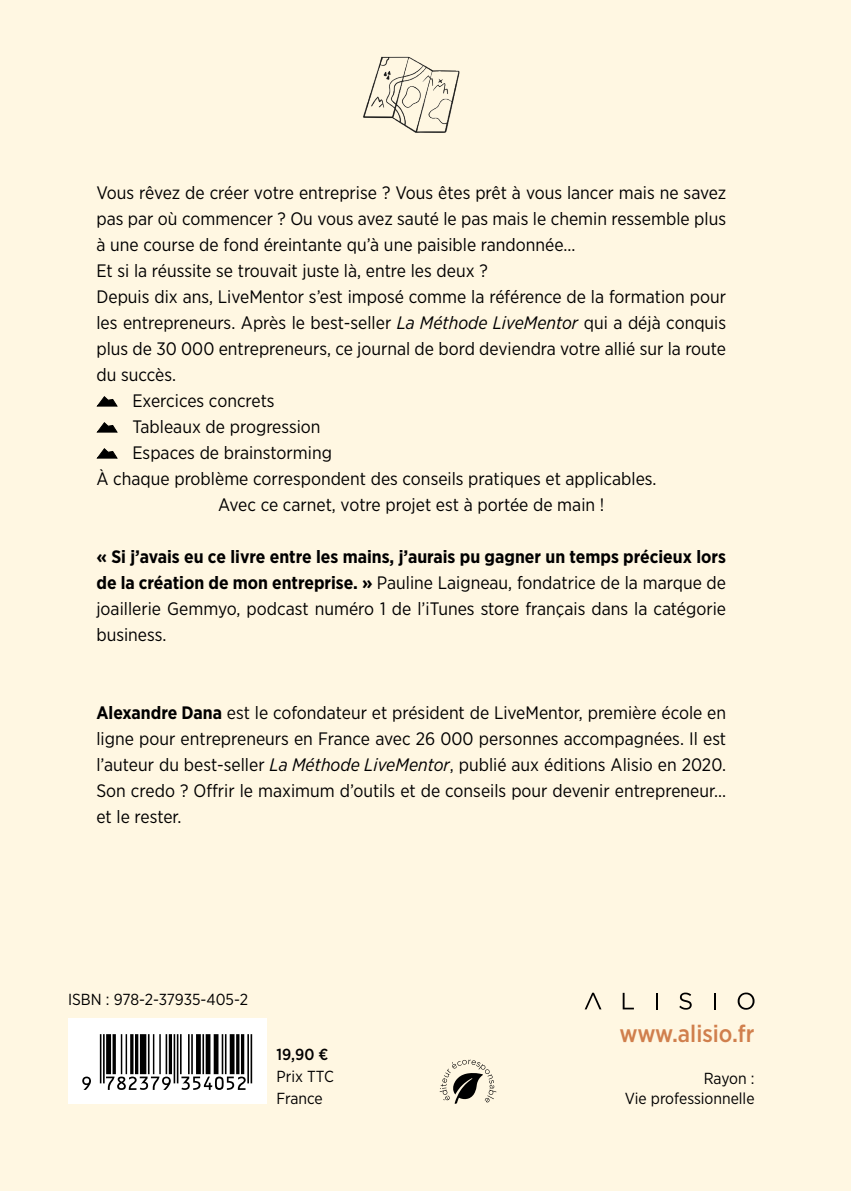
<style>
.page{position:relative;width:851px;height:1191px;background:#fff}
.page>*{position:absolute;margin:0;border:0;box-sizing:border-box;transform-origin:0 0}
.t1{font:60px "Ean T36 L";color:#000}
.t2{font:500 24px "Gotham Narrow";color:#d07f4d}
.t3{font:18px/26px "Gotham Narrow";color:#000;text-align:justify}
.t4{font:16px/20px "Gotham Narrow";color:#000;text-align:right}
.t5{font:500 16px "Gotham Narrow";color:#000}
.s1{font-style:italic}
.s2{font-weight:700}
</style>
<div class="page">
<div style="left:0;top:0;width:850px;height:1191px;background:#fff7e2"></div>
<svg style="left:439px;top:1059px;width:57px;height:45px"></svg>
<div style="left:68px;top:1018px;width:198px;height:85px;background:#fff"></div>
<svg style="left:96px;top:396px;width:22px;height:11px"></svg>
<svg style="left:96px;top:422px;width:22px;height:11px"></svg>
<svg style="left:96px;top:448px;width:22px;height:11px"></svg>
<img style="left:363px;top:56px;width:97px;height:77px">
<svg style="left:585px;top:992px;width:16px;height:17px"></svg>
<svg style="left:622px;top:992px;width:11px;height:17px"></svg>
<svg style="left:656px;top:993px;width:1px;height:16px"></svg>
<svg style="left:679px;top:992px;width:12px;height:17px"></svg>
<svg style="left:714px;top:993px;width:1px;height:16px"></svg>
<svg style="left:737px;top:992px;width:17px;height:17px"></svg>
<p class="t3" style="left:96px;top:179px;width:631px">Vous rêvez de créer votre entreprise ? Vous êtes prêt à vous lancer mais ne savez</p>
<p class="t3" style="left:96px;top:205px;width:631px">pas par où commencer ? Ou vous avez sauté le pas mais le chemin ressemble plus</p>
<p class="t3" style="left:96px;top:231px;width:480px">à une course de fond éreintante qu’à une paisible randonnée...</p>
<p class="t3" style="left:96px;top:257px;width:393px">Et si la réussite se trouvait juste là, entre les deux ?</p>
<p class="t3" style="left:96px;top:283px;width:631px">Depuis dix ans, LiveMentor s’est imposé comme la référence de la formation pour</p>
<p class="t3" style="left:96px;top:309px;width:631px">les entrepreneurs. Après le best-seller <span class="s1">La Méthode LiveMentor</span> qui a déjà conquis</p>
<p class="t3" style="left:96px;top:335px;width:631px">plus de 30 000 entrepreneurs, ce journal de bord deviendra votre allié sur la route</p>
<p class="t3" style="left:96px;top:361px;width:81px">du succès.</p>
<p class="t3" style="left:132px;top:387px;width:144px">Exercices concrets</p>
<p class="t3" style="left:132px;top:413px;width:190px">Tableaux de progression</p>
<p class="t3" style="left:132px;top:439px;width:201px">Espaces de brainstorming</p>
<p class="t3" style="left:96px;top:465px;width:561px">À chaque problème correspondent des conseils pratiques et applicables.</p>
<p class="t3" style="left:218px;top:491px;width:387px">Avec ce carnet, votre projet est à portée de main !</p>
<p class="t3" style="left:96px;top:543px;width:631px"><span class="s2">« Si j’avais eu ce livre entre les mains, j’aurais pu gagner un temps précieux lors de la création de mon entreprise. »</span> Pauline Laigneau, fondatrice de la marque de joaillerie Gemmyo, podcast numéro 1 de l’iTunes store français dans la catégorie business.</p>
<p class="t3" style="left:96px;top:699px;width:631px"><span class="s2">Alexandre Dana</span> est le cofondateur et président de LiveMentor, première école en ligne pour entrepreneurs en France avec 26 000 personnes accompagnées. Il est l’auteur du best-seller <span class="s1">La Méthode LiveMentor</span>, publié aux éditions Alisio en 2020.<br>Son credo ? Offrir le maximum d’outils et de conseils pour devenir entrepreneur… et le rester.</p>
<p class="t4" style="left:68px;top:989px;width:181px">ISBN : 978-2-37935-405-2</p>
<h1 class="t1" style="left:82px;top:1034px;width:171px">-:HSMDRJ=XZYUZW:</h1>
<p class="t5" style="left:276px;top:1044px;width:53px">19,90 €</p>
<p class="t4" style="left:276px;top:1064px;width:59px;line-height:22px;text-align:left">Prix TTC<br>France</p>
<h2 class="t2" style="left:619px;top:1018px;width:136px">www.alisio.fr</h2>
<p class="t4" style="left:624px;top:1067px;width:131px">Rayon :<br>Vie professionnelle</p>
</div>
